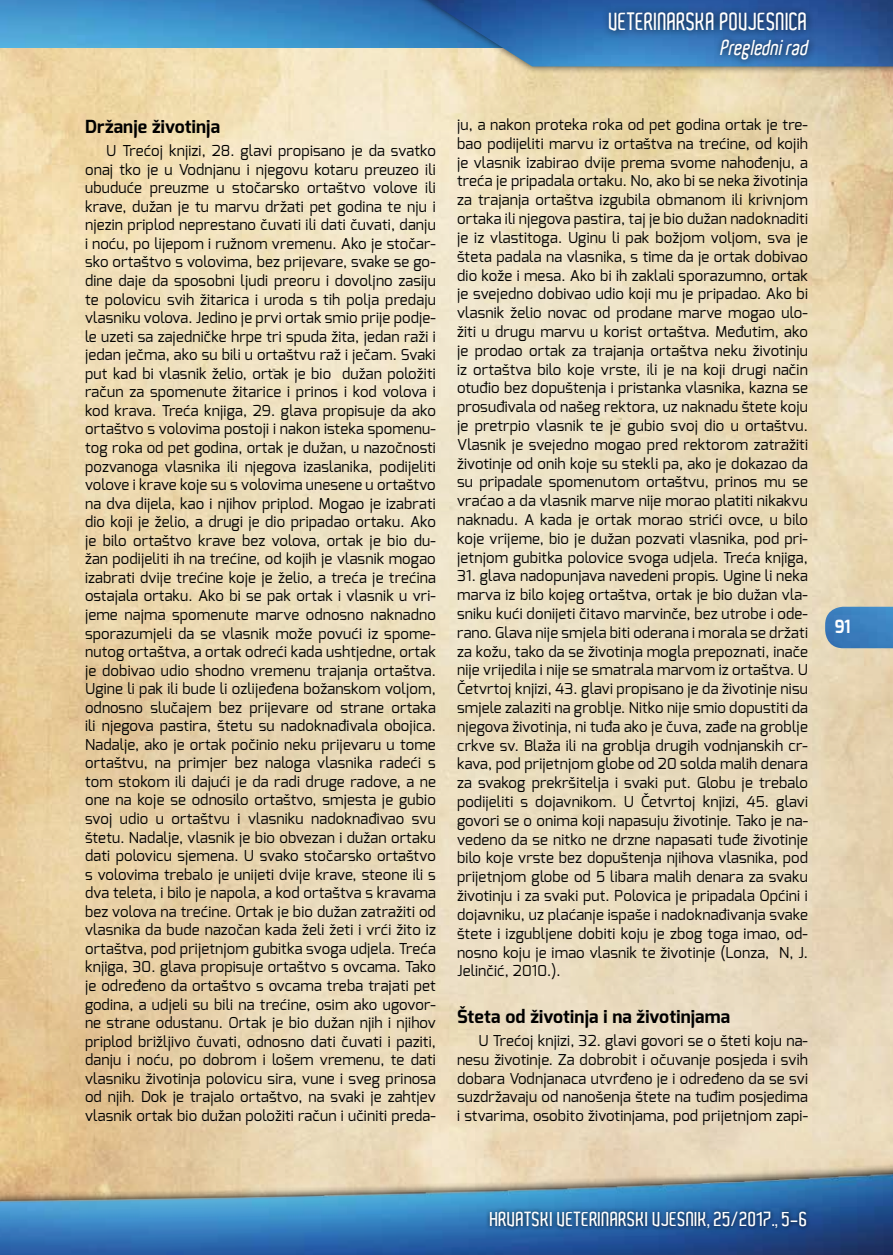
<style>
.page{position:relative;width:893px;height:1255px;background:#fff}
.page>*{position:absolute;margin:0;border:0;box-sizing:border-box;transform-origin:0 0}
.t1{font:600 24px "Aldo";color:#fff;scale:.9 1}
.t2{font:italic 600 21px "Aldo";color:#fff;scale:.9 1}
.t3{font:600 19.5px "Aldo";color:#fff}
.t4{font:700 18.15px "Exo";color:#fff;scale:.9 1}
.t5{font:700 18px "Exo";letter-spacing:.01em;color:#000}
.t6{font:15px/18.6px "Exo";letter-spacing:.01em;color:#000;text-align:justify}
</style>
<div class="page">
<img style="left:0;top:47px;width:893px;height:1106px">
<img style="left:0;top:1153px;width:893px;height:101px">
<img style="left:825px;top:606px;width:68px;height:42px">
<img style="left:0;top:0;width:388px;height:47px">
<div style="left:388px;top:0;width:505px;height:75px;background:#000;opacity:.75"></div>
<img style="left:395px;top:0;width:498px;height:66px">
<div style="left:486px;top:1207px;width:325px;height:25px;background:#000;opacity:.75"></div>
<div style="left:601px;top:5px;width:216px;height:62px;background:#000;opacity:.75"></div>
<h1 class="t1" style="left:609px;top:8px;width:222px">VETERINARSKA POVJESNICA</h1>
<h2 class="t2" style="left:720px;top:36px;width:104px">Preglednirad</h2>
<p class="t5" style="left:85px;top:115px;width:137px">Držanje životinja</p>
<p class="t6" style="left:85px;top:141px;width:352px;text-indent:21px">U Trećoj knjizi, 28. glavi propisano je da svatko onaj tko je u Vodnjanu i njegovu kotaru preuzeo ili ubuduće preuzme u stočarsko ortaštvo volove ili krave, dužan je tu marvu držati pet godina te nju i njezin priplod neprestano čuvati ili dati čuvati, danju i noću, po lijepom i ružnom vremenu. Ako je stočar&shy;sko ortaštvo s volovima, bez prijevare, svake se go&shy;dine daje da sposobni ljudi preoru i dovoljno zasiju te polovicu svih žitarica i uroda s tih polja predaju vlasniku volova. Jedino je prvi ortak smio prije podje&shy;le uzeti sa zajedničke hrpe tri spuda žita, jedan raži i jedan ječma, ako su bili u ortaštvu raž i ječam. Svaki put kad bi vlasnik želio, ortak je bio dužan položiti račun za spomenute žitarice i prinos i kod volova i kod krava. Treća knjiga, 29. glava propisuje da ako ortaštvo s volovima postoji i nakon isteka spomenu&shy;tog roka od pet godina, ortak je dužan, u nazočnosti pozvanoga vlasnika ili njegova izaslanika, podijeliti volove i krave koje su s volovima unesene u ortaštvo na dva dijela, kao i njihov priplod. Mogao je izabrati dio koji je želio, a drugi je dio pripadao ortaku. Ako je bilo ortaštvo krave bez volova, ortak je bio du&shy;žan podijeliti ih na trećine, od kojih je vlasnik mogao izabrati dvije trećine koje je želio, a treća je trećina ostajala ortaku. Ako bi se pak ortak i vlasnik u vri&shy;jeme najma spomenute marve odnosno naknadno sporazumjeli da se vlasnik može povući iz spome&shy;nutog ortaštva, a ortak odreći kada ushtjedne, ortak je dobivao udio shodno vremenu trajanja ortaštva.<br>Ugine li pak ili bude li ozlijeđena božanskom voljom, odnosno slučajem bez prijevare od strane ortaka ili njegova pastira, štetu su nadoknađivala obojica.<br>Nadalje, ako je ortak počinio neku prijevaru u tome ortaštvu, na primjer bez naloga vlasnika radeći s tom stokom ili dajući je da radi druge radove, a ne one na koje se odnosilo ortaštvo, smjesta je gubio svoj udio u ortaštvu i vlasniku nadoknađivao svu štetu. Nadalje, vlasnik je bio obvezan i dužan ortaku dati polovicu sjemena. U svako stočarsko ortaštvo s volovima trebalo je unijeti dvije krave, steone ili s dva teleta, i bilo je napola, a kod ortaštva s kravama bez volova na trećine. Ortak je bio dužan zatražiti od vlasnika da bude nazočan kada želi žeti i vrći žito iz ortaštva, pod prijetnjom gubitka svoga udjela. Treća knjiga, 30. glava propisuje ortaštvo s ovcama. Tako je određeno da ortaštvo s ovcama treba trajati pet godina, a udjeli su bili na trećine, osim ako ugovor&shy;ne strane odustanu. Ortak je bio dužan njih i njihov priplod brižljivo čuvati, odnosno dati čuvati i paziti, danju i noću, po dobrom i lošem vremenu, te dati vlasniku životinja polovicu sira, vune i sveg prinosa od njih. Dok je trajalo ortaštvo, na svaki je zahtjev vlasnik ortak bio dužan položiti račun i učiniti preda-</p>
<p class="t6" style="left:457px;top:115px;width:352px">ju, a nakon proteka roka od pet godina ortak je tre&shy;bao podijeliti marvu iz ortaštva na trećine, od kojih je vlasnik izabirao dvije prema svome nahođenju, a treća je pripadala ortaku. No, ako bi se neka životinja za trajanja ortaštva izgubila obmanom ili krivnjom ortaka ili njegova pastira, taj je bio dužan nadoknaditi je iz vlastitoga. Uginu li pak božjom voljom, sva je šteta padala na vlasnika, s time da je ortak dobivao dio kože i mesa. Ako bi ih zaklali sporazumno, ortak je svejedno dobivao udio koji mu je pripadao. Ako bi vlasnik želio novac od prodane marve mogao ulo&shy;žiti u drugu marvu u korist ortaštva. Međutim, ako je prodao ortak za trajanja ortaštva neku životinju iz ortaštva bilo koje vrste, ili je na koji drugi način otuđio bez dopuštenja i pristanka vlasnika, kazna se prosuđivala od našeg rektora, uz naknadu štete koju je pretrpio vlasnik te je gubio svoj dio u ortaštvu.<br>Vlasnik je svejedno mogao pred rektorom zatražiti životinje od onih koje su stekli pa, ako je dokazao da su pripadale spomenutom ortaštvu, prinos mu se vraćao a da vlasnik marve nije morao platiti nikakvu naknadu. A kada je ortak morao strići ovce, u bilo koje vrijeme, bio je dužan pozvati vlasnika, pod pri&shy;jetnjom gubitka polovice svoga udjela. Treća knjiga,</p>
<p class="t6" style="left:457px;top:566px;width:352px">31. glava nadopunjava navedeni propis. Ugine li neka marva iz bilo kojeg ortaštva, ortak je bio dužan vla&shy;sniku kući donijeti čitavo marvinče, bez utrobe i ode&shy;rano. Glava nije smjela biti oderana i morala se držati za kožu, tako da se životinja mogla prepoznati, inače nije vrijedila i nije se smatrala marvom iz ortaštva. U Četvrtoj knjizi, 43. glavi propisano je da životinje nisu smjele zalaziti na groblje. Nitko nije smio dopustiti da njegova životinja, ni tuđa ako je čuva, zađe na groblje crkve sv. Blaža ili na groblja drugih vodnjanskih cr&shy;kava, pod prijetnjom globe od 20 solda malih denara za svakog prekršitelja i svaki put. Globu je trebalo podijeliti s dojavnikom. U Četvrtoj knjizi, 45. glavi govori se o onima koji napasuju životinje. Tako je na&shy;vedeno da se nitko ne drzne napasati tuđe životinje bilo koje vrste bez dopuštenja njihova vlasnika, pod prijetnjom globe od 5 libara malih denara za svaku životinju i za svaki put. Polovica je pripadala Općini i dojavniku, uz plaćanje ispaše i nadoknađivanja svake štete i izgubljene dobiti koju je zbog toga imao, od&shy;nosno koju je imao vlasnik te životinje (Lonza, N, J.<br>Jelinčić, 2010.).</p>
<p class="t5" style="left:457px;top:1004px;width:274px">Šteta od životinja i na životinjama</p>
<p class="t6" style="left:457px;top:1030px;width:352px;text-indent:21px">U Trećoj knjizi, 32. glavi govori se o šteti koju na&shy;nesu životinje. Za dobrobit i očuvanje posjeda i svih dobara Vodnjanaca utvrđeno je i određeno da se svi suzdržavaju od nanošenja štete na tuđim posjedima i stvarima, osobito životinjama, pod prijetnjom zapi-</p>
<p class="t4" style="left:835px;top:614px;width:19px">91</p>
<h3 class="t3" style="left:490px;top:1207px;width:319px">HRVATSKI VETERINARSKI VJESNIK, 25/2017., 5-6</h3>
</div>
